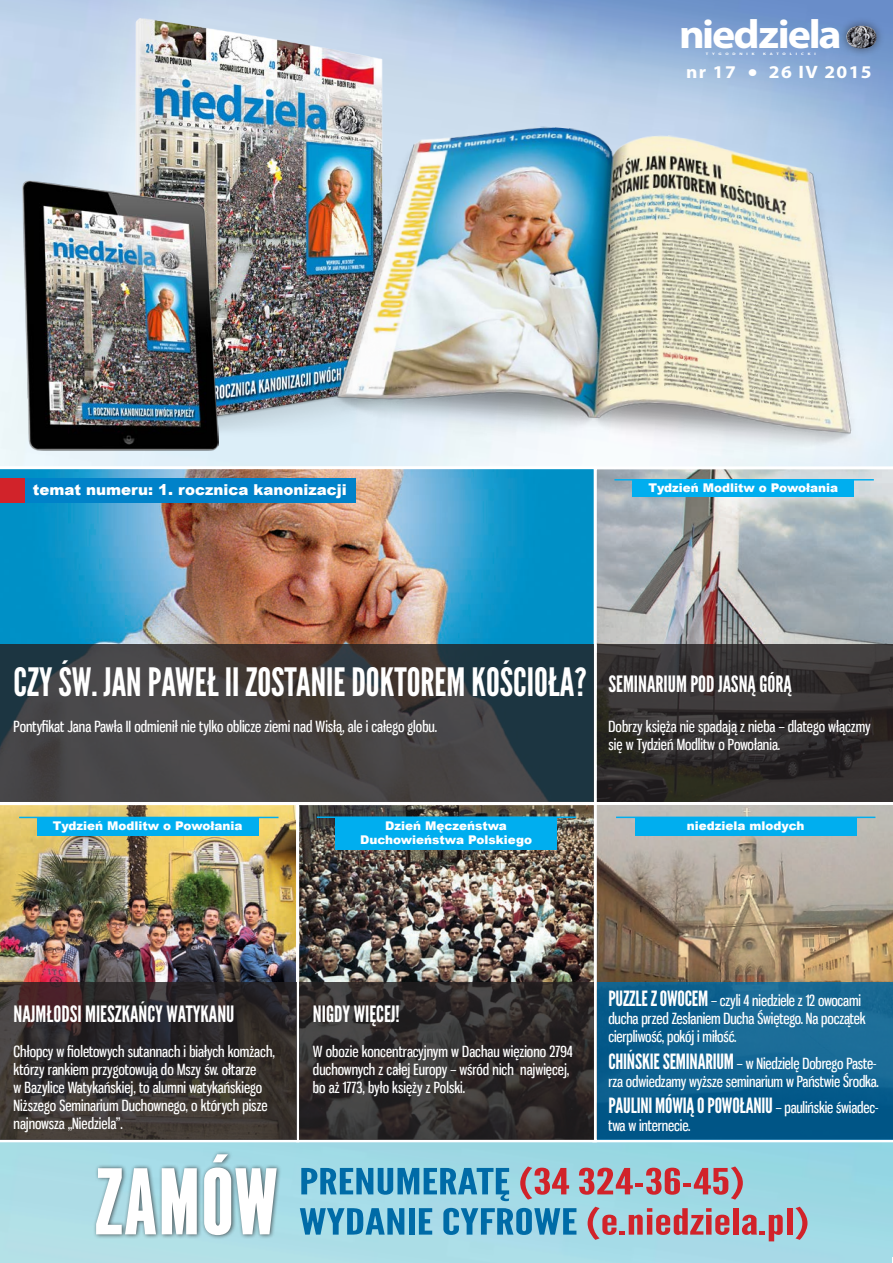
<style>
.page{position:relative;width:893px;height:1263px;background:#fff}
.page>*{position:absolute;margin:0;border:0;box-sizing:border-box;transform-origin:0 0}
.t1{font:condensed 90px "League Gothic";color:#fff;scale:1.5 1}
.t2{font:700 40.8px "Myriad Pro";letter-spacing:-.05em;color:#fff;scale:1.08 1}
.t3{font:39px "League Gothic";color:#fff}
.t4{font:36px/40.2px "League Gothic";color:#d1232a;scale:1.5 1}
.t5{font:22.5px "League Gothic";color:#fff}
.t6{font:21px "League Gothic";letter-spacing:-.01em;color:#fff}
.t7{font:700 18px "Myriad Pro";letter-spacing:.07em;color:#fff;scale:1.08 1}
.t8{font:15px/18px "Gnuolane Free";color:#fff}
.t9{font:900 15px "Arial";color:#fff}
.t10{font:900 12px/14.4px "Arial";color:#fff;text-align:center}
.t11{font:700 3.45px "Myriad Pro";letter-spacing:.835em;color:#fff;scale:1.33 1}
.s1{font-family:"League Gothic";font-size:21px}
.s2{font-family:"Gnuolane Free";font-size:15px}
.s3{color:#006ba7}
</style>
<div class="page">
<img style="left:0;top:0;width:893px;height:1263px">
<svg style="left:597px;top:805px;width:296px;height:337px;background:#a59784"></svg>
<img style="left:111px;top:18px;width:290px;height:422px">
<img style="left:319px;top:113px;width:568px;height:353px">
<img style="left:0;top:466px;width:594px;height:179px">
<div style="left:0;top:478px;width:355px;height:25px;background:#0082c9"></div>
<div style="left:0;top:478px;width:24px;height:25px;background:#d1232a"></div>
<img style="left:300px;top:806px;width:293px;height:176px">
<img style="left:0;top:802px;width:296px;height:340px">
<svg style="left:594px;top:466px;width:299px;height:339px;background:#aeb4b7"></svg>
<hr style="left:614px;top:479px;width:260px;height:1px;background:#00aeef">
<div style="left:632px;top:479px;width:222px;height:17px;background:#00aeef"></div>
<hr style="left:19px;top:817px;width:260px;height:1px;background:#00aeef">
<div style="left:37px;top:817px;width:222px;height:18px;background:#00aeef"></div>
<div style="left:296px;top:802px;width:301px;height:340px;border:3px solid #fff"></div>
<hr style="left:317px;top:816px;width:259px;height:2px;background:#00aeef">
<div style="left:335px;top:817px;width:222px;height:32px;background:#00aeef"></div>
<svg style="left:597px;top:982px;width:296px;height:157px;background:#0d608f"></svg>
<svg style="left:299px;top:982px;width:295px;height:157px;background:#302c2c"></svg>
<svg style="left:0;top:982px;width:296px;height:157px;background:#342e2d"></svg>
<svg style="left:0;top:645px;width:594px;height:157px;background:#3d4043"></svg>
<svg style="left:597px;top:645px;width:296px;height:157px;background:#322e2e"></svg>
<img style="left:22px;top:180px;width:197px;height:271px">
<div style="left:838px;top:17px;width:47px;height:41px;background:#231f20;opacity:.6"></div>
<img style="left:846px;top:26px;width:30px;height:22px">
<div style="left:92px;top:1150px;width:189px;height:89px;background:#231f20;opacity:.75"></div>
<hr style="left:616px;top:816px;width:259px;height:2px;background:#00aeef">
<div style="left:635px;top:817px;width:222px;height:18px;background:#00aeef"></div>
<h2 class="t2" style="left:679px;top:8px;width:152px">niedziela</h2>
<p class="t11" style="left:706px;top:52px;width:38px">TYGODNIK</p>
<p class="t11" style="left:763px;top:52px;width:41px">KATOLICKI</p>
<p class="t7" style="left:686px;top:60px;width:173px">nr 17 ● 26 IV 2015</p>
<p class="t9" style="left:33px;top:479px;width:315px">temat numeru: 1. rocznica kanonizacji</p>
<p class="t10" style="left:649px;top:480px;width:191px">Tydzień Modlitw o Powołania</p>
<h3 class="t3" style="left:14px;top:659px;width:575px">CZY ŚW. JAN PAWEŁ II ZOSTANIE DOKTOREM KOŚCIOŁA?</h3>
<p class="t8" style="left:14px;top:717px;width:425px">Pontyfikat Jana Pawła II odmienił nie tylko oblicze ziemi nad Wisłą, ale i całego globu.</p>
<h3 class="t5" style="left:608px;top:671px;width:185px">SEMINARIUM POD JASNĄ GÓRĄ</h3>
<p class="t8" style="left:608px;top:717px;width:264px">Dobrzy księża nie spadają z nieba – dlatego włączmy się w Tydzień Modlitw o Powołania.</p>
<p class="t10" style="left:53px;top:818px;width:191px">Tydzień Modlitw o Powołania</p>
<p class="t10" style="left:360px;top:818px;width:174px">Dzień Męczeństwa<br>Duchowieństwa Polskiego</p>
<p class="t10" style="left:687px;top:818px;width:119px">niedziela mlodych</p>
<h3 class="t5" style="left:14px;top:1000px;width:222px">NAJMŁODSI MIESZKAŃCY WATYKANU</h3>
<p class="t8" style="left:14px;top:1042px;width:263px">Chłopcy w fioletowych sutannach i białych komżach, którzy rankiem przygotowują do Mszy św. ołtarze<br>w Bazylice Watykańskiej, to alumni watykańskiego Niższego Seminarium Duchownego, o których pisze najnowsza „Niedziela”.</p>
<h3 class="t5" style="left:313px;top:1000px;width:88px">NIGDY WIĘCEJ!</h3>
<p class="t8" style="left:313px;top:1042px;width:261px">W obozie koncentracyjnym w Dachau więziono 2794 duchownych z całej Europy – wśród nich najwięcej, bo aż 1773, było księży z Polski.</p>
<p class="t8" style="left:608px;top:991px;width:259px"><span class="s1">PUZZLE Z OWOCEM</span> – czyli 4 niedziele z 12 owocami ducha przed Zesłaniem Ducha Świętego. Na początek cierpliwość, pokój i miłość.</p>
<p class="t8" style="left:608px;top:1054px;width:272px"><span class="s1">CHIŃSKIE SEMINARIUM</span> – w Niedzielę Dobrego Paste&shy;rza odwiedzamy wyższe seminarium w Państwie Środka.</p>
<h3 class="t6" style="left:608px;top:1093px;width:271px">PAULINI MÓWIĄ O POWOŁANIU <span class="s2">– paulińskie świadec-</span></h3>
<p class="t8" style="left:608px;top:1116px;width:83px">twa w internecie.</p>
<h1 class="t1" style="left:96px;top:1149px;width:124px">ZAMÓW</h1>
<h3 class="t4" style="left:299px;top:1162px;width:342px"><span class="s3">PRENUMERATĘ</span> (34 324-36-45)<br><span class="s3">WYDANIE CYFROWE</span> (e.niedziela.pl)</h3>
</div>
